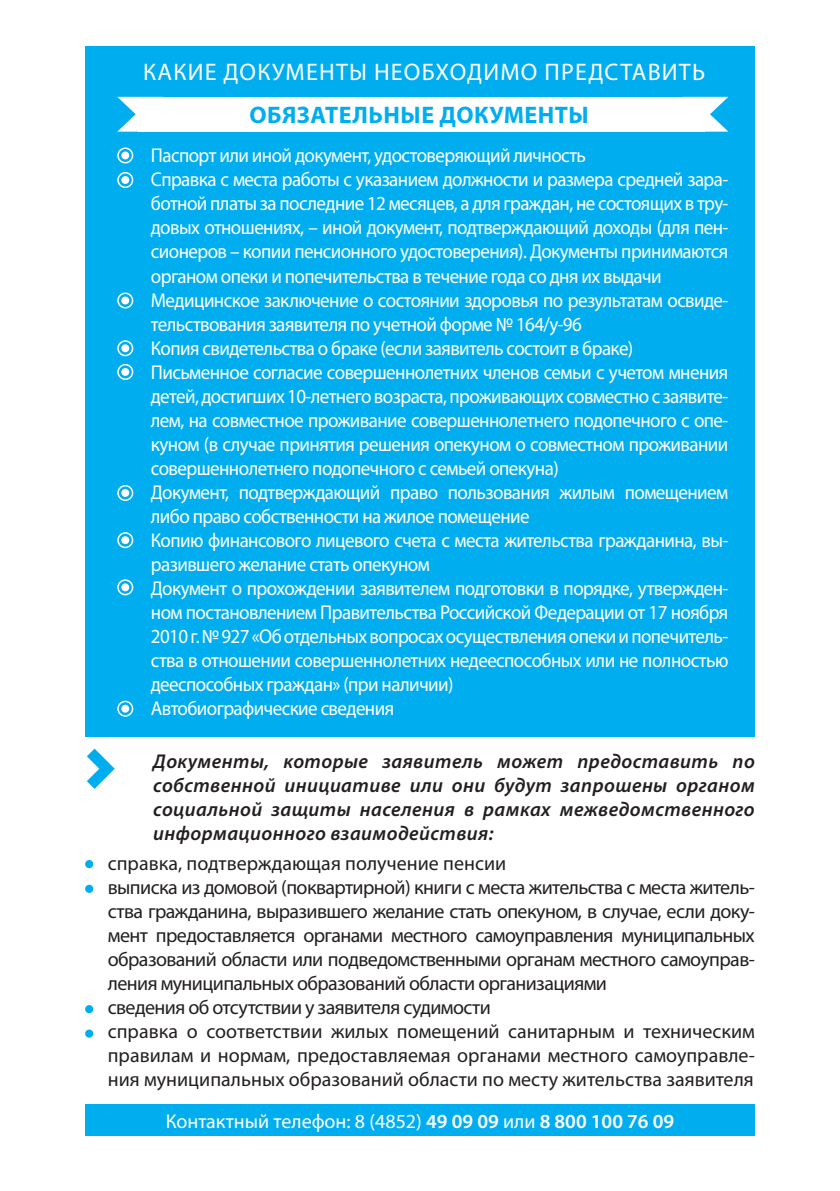
<style>
.page{position:relative;width:840px;height:1191px;background:#fff}
.page>*{position:absolute;margin:0;border:0;box-sizing:border-box;transform-origin:0 0}
.t1{font:24px "Myriad Pro";letter-spacing:.135em;color:#fff}
.t2{font:700 24px "Myriad Pro";letter-spacing:.02em;color:#00aeef}
.t3{font:20px/24px "Myriad Pro";letter-spacing:-.03em;color:#fff;scale:.95 1}
.t4{font:20px/24px "Myriad Pro";letter-spacing:-.03em;color:#231f20}
.t5{font:italic 600 20px/24px "Myriad Pro";letter-spacing:.02em;color:#231f20;text-align:justify}
.t6{font:20px "Myriad Pro";color:#fff}
.s1{font-weight:600}
</style>
<div class="page">
<div style="left:85px;top:46px;width:669px;height:690px;background:#00aeef"></div>
<div style="left:85px;top:1105px;width:669px;height:31px;background:#00aeef"></div>
<div style="left:117px;top:147px;width:16px;height:16px;border:2px solid #fff;border-radius:50%"></div>
<div style="left:121px;top:151px;width:8px;height:8px;background:#fff;border-radius:50%"></div>
<div style="left:117px;top:172px;width:16px;height:16px;border:2px solid #fff;border-radius:50%"></div>
<div style="left:121px;top:176px;width:8px;height:8px;background:#fff;border-radius:50%"></div>
<div style="left:117px;top:292px;width:16px;height:16px;border:2px solid #fff;border-radius:50%"></div>
<div style="left:121px;top:296px;width:8px;height:8px;background:#fff;border-radius:50%"></div>
<div style="left:117px;top:364px;width:16px;height:16px;border:2px solid #fff;border-radius:50%"></div>
<div style="left:121px;top:368px;width:8px;height:8px;background:#fff;border-radius:50%"></div>
<div style="left:117px;top:485px;width:16px;height:16px;border:2px solid #fff;border-radius:50%"></div>
<div style="left:121px;top:489px;width:8px;height:8px;background:#fff;border-radius:50%"></div>
<div style="left:117px;top:579px;width:16px;height:16px;border:2px solid #fff;border-radius:50%"></div>
<div style="left:121px;top:583px;width:8px;height:8px;background:#fff;border-radius:50%"></div>
<div style="left:117px;top:700px;width:16px;height:16px;border:2px solid #fff;border-radius:50%"></div>
<div style="left:121px;top:705px;width:8px;height:7px;background:#fff;border-radius:50%"></div>
<div style="left:117px;top:532px;width:16px;height:16px;border:2px solid #fff;border-radius:50%"></div>
<div style="left:121px;top:536px;width:8px;height:8px;background:#fff;border-radius:50%"></div>
<div style="left:117px;top:340px;width:16px;height:16px;border:2px solid #fff;border-radius:50%"></div>
<div style="left:121px;top:344px;width:8px;height:8px;background:#fff;border-radius:50%"></div>
<div style="left:138px;top:97px;width:567px;height:35px;background:#fff"></div>
<svg style="left:705px;top:97px;width:23px;height:35px"></svg>
<svg style="left:117px;top:97px;width:21px;height:35px"></svg>
<div style="left:85px;top:860px;width:8px;height:8px;background:#00aeef;border-radius:50%"></div>
<div style="left:85px;top:884px;width:8px;height:9px;background:#00aeef;border-radius:50%"></div>
<div style="left:85px;top:1005px;width:8px;height:8px;background:#00aeef;border-radius:50%"></div>
<div style="left:85px;top:1029px;width:8px;height:8px;background:#00aeef;border-radius:50%"></div>
<svg style="left:87px;top:748px;width:28px;height:41px"></svg>
<p class="t1" style="left:143px;top:58px;width:97px">Какие док</p>
<p class="t1" style="left:272px;top:58px;width:288px">ументы необходимо предс</p>
<p class="t1" style="left:620px;top:58px;width:86px">тавить</p>
<p class="t2" style="left:249px;top:100px;width:341px">Обязательные документы</p>
<p class="t3" style="left:151px;top:143px;width:609px">Паспорт или иной документ, удостоверяющий личность<br>Справка с места работы с указанием должности и размера средней зара&shy;ботной платы за последние 12 месяцев, а для граждан, не состоящих в тру&shy;довых отношениях, – иной документ, подтверждающий доходы (для пен&shy;сионеров – копии пенсионного удостоверения). Документы принимаются органом опеки и попечительства в течение года со дня их выдачи Медицинское заключение о состоянии здоровья по результатам освиде&shy;тельствования заявителя по учетной форме № 164/у-96<br>Копия свидетельства о браке (если заявитель состоит в браке)<br>Письменное согласие совершеннолетних членов семьи с учетом мнения детей, достигших 10-летнего возраста, проживающих совместно с заявите&shy;лем, на совместное проживание совершеннолетнего подопечного с опе&shy;куном (в случае принятия решения опекуном о совместном проживании совершеннолетнего подопечного с семьей опекуна)<br>Документ, подтверждающий право пользования жилым помещением либо право собственности на жилое помещение<br>Копию финансового лицевого счета с места жительства гражданина, вы&shy;разившего желание стать опекуном<br>Документ о прохождении заявителем подготовки в порядке, утвержден&shy;ном постановлением Правительства Российской Федерации от 17 ноября 2010 г. № 927 «Об отдельных вопросах осуществления опеки и попечитель&shy;ства в отношении совершеннолетних недееспособных или не полностью дееспособных граждан» (при наличии)<br>Автобиографические сведения</p>
<p class="t5" style="left:153px;top:748px;width:602px">Документы, которые заявитель может предоставить по собственной инициативе или они будут запрошены органом социальной защиты населения в рамках межведомственного информационного взаимодействия:</p>
<p class="t4" style="left:108px;top:850px;width:648px">справка, подтверждающая получение пенсии<br>выписка из домовой (поквартирной) книги с места жительства с места житель&shy;ства гражданина, выразившего желание стать опекуном, в случае, если доку&shy;мент предоставляется органами местного самоуправления муниципальных образований области или подведомственными органам местного самоуправ&shy;ления муниципальных образований области организациями<br>сведения об отсутствии у заявителя судимости<br>справка о соответствии жилых помещений санитарным и техническим правилам и нормам, предоставляемая органами местного самоуправле&shy;ния муниципальных образований области по месту жительства заявителя</p>
<p class="t6" style="left:166px;top:1109px;width:510px">Контактный телефон: 8 (4852) <span class="s1">49 09 09</span> или <span class="s1">8 800 100 76 09</span></p>
</div>
